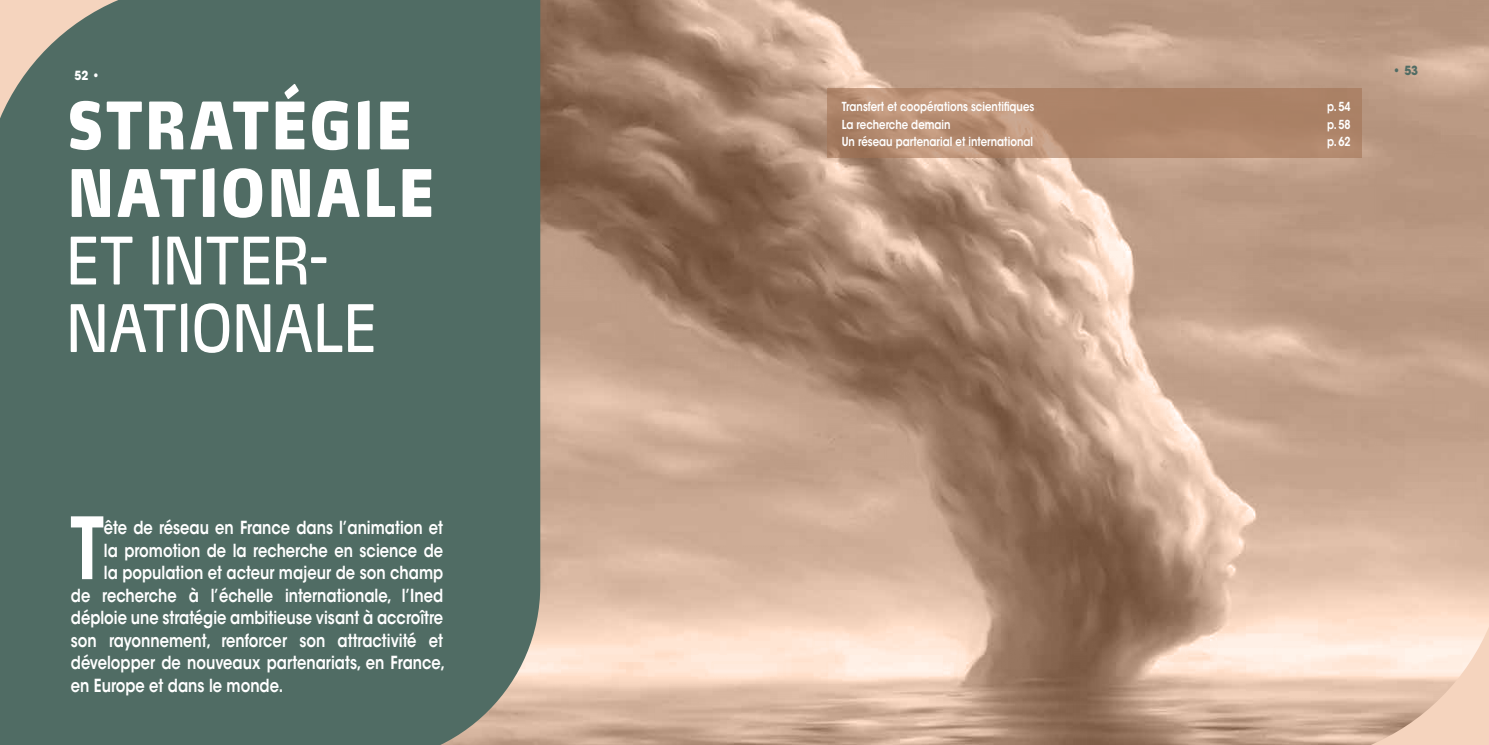
<style>
.page{position:relative;width:1489px;height:745px;background:#fff}
.page>*{position:absolute;margin:0;border:0;box-sizing:border-box;transform-origin:0 0}
.t1{font:600 84.75px "ITC Avant Garde Std";color:#fff;scale:.82 1}
.t2{font:900 64.75px/67.5px "Max OT";letter-spacing:.025em;color:#fff;scale:.78 1}
.t3{font:64.75px/67.5px "Max OT";color:#fff;scale:.78 1}
.t4{font:600 17.88px "ITC Avant Garde Std";color:#fff;scale:.82 1}
.t5{font:700 12.5px "ITC Avant Garde Std";color:#506c64;scale:.9 1}
.t6{font:700 12.5px "ITC Avant Garde Std";color:#fff;scale:.9 1}
.t7{font:600 12.38px "ITC Avant Garde Std";color:#fff;scale:.82 1}
</style>
<div class="page">
<img style="left:540px;top:0;width:948px;height:744px">
<div style="left:0;top:0;width:540px;height:744px;background:#506c64"></div>
<svg style="left:827px;top:88px;width:534px;height:70px;background:#b2896e"></svg>
<p class="t6" style="left:74px;top:67px;width:30px">52 •</p>
<h2 class="t2" style="left:67px;top:90px;width:474px">STRATÉGIE<br>NATIONALE</h2>
<h2 class="t3" style="left:66px;top:226px;width:400px">ET INTER-<br>NATIONALE</h2>
<h1 class="t1" style="left:70px;top:494px;width:43px">T</h1>
<p class="t4" style="left:104px;top:516px;width:415px">ête de réseau en France dans l’animation et</p>
<p class="t4" style="left:104px;top:538px;width:415px">la promotion de la recherche en science de</p>
<p class="t4" style="left:104px;top:561px;width:415px">la population et acteur majeur de son champ</p>
<p class="t4" style="left:71px;top:583px;width:455px">de recherche à l’échelle internationale, l’Ined</p>
<p class="t4" style="left:71px;top:606px;width:455px">déploie une stratégie ambitieuse visant à accroître</p>
<p class="t4" style="left:71px;top:628px;width:455px">son rayonnement, renforcer son attractivité et</p>
<p class="t4" style="left:71px;top:651px;width:458px">développer de nouveaux partenariats, en France,</p>
<p class="t4" style="left:71px;top:673px;width:260px">en Europe et dans le monde.</p>
<p class="t7" style="left:841px;top:99px;width:236px">Transfert et coopérations scientifiques</p>
<p class="t7" style="left:1326px;top:99px;width:30px">p. 54</p>
<p class="t7" style="left:841px;top:116px;width:134px">La recherche demain</p>
<p class="t7" style="left:1326px;top:116px;width:30px">p. 58</p>
<p class="t7" style="left:841px;top:134px;width:235px">Un réseau partenarial et international</p>
<p class="t7" style="left:1326px;top:134px;width:30px">p. 62</p>
<p class="t5" style="left:1392px;top:62px;width:30px">• 53</p>
</div>
